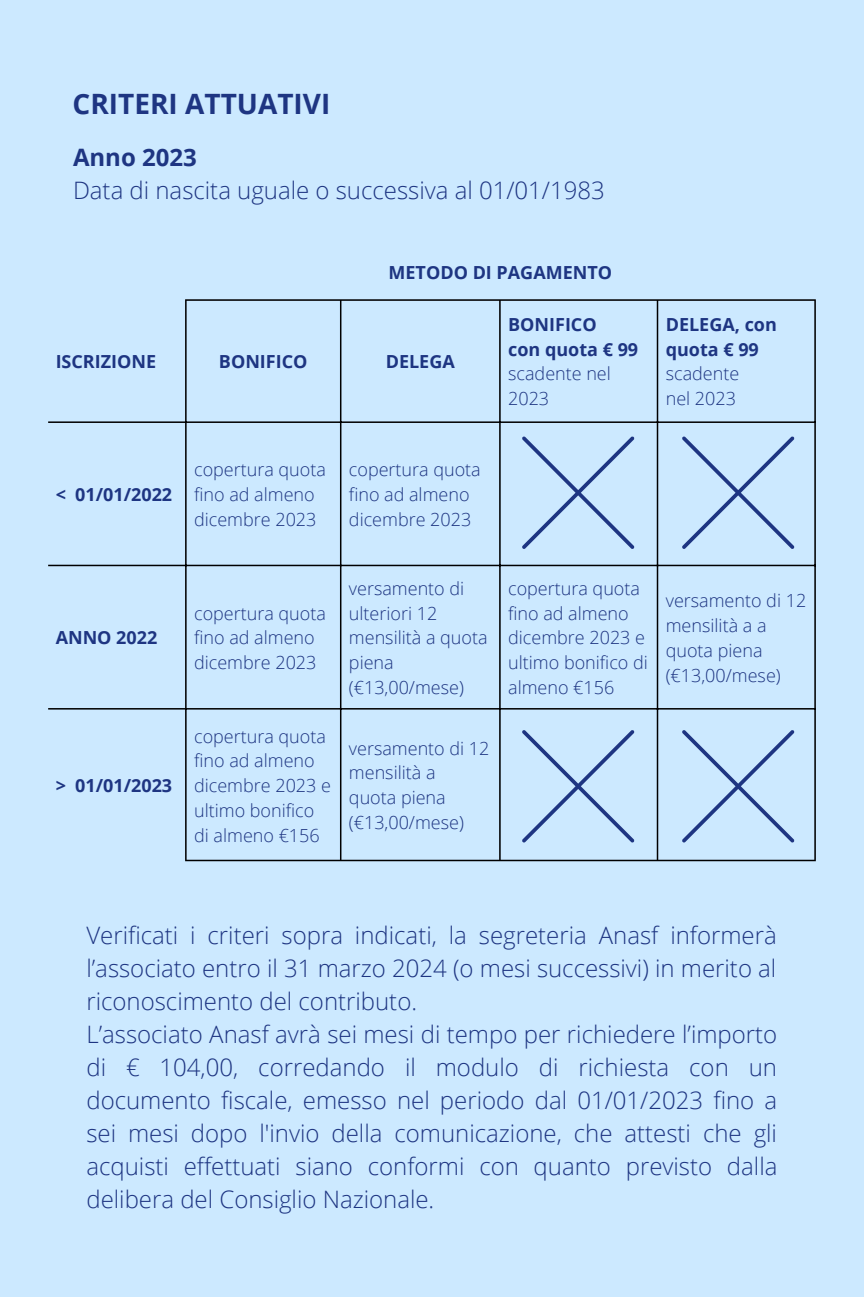
<style>
.page{position:relative;width:864px;height:1297px;background:#fff}
.page>*{position:absolute;margin:0;border:0;box-sizing:border-box;transform-origin:0 0}
.t1{font:700 28px "Open Sans";color:#1e3582}
.t2{font:300 24px/33px "Open Sans";color:#1e3582}
.t3{font:700 24px "Open Sans";color:#1e3582}
.t4{font:300 18px/24.8px "Open Sans";color:#1e3582}
.t5{font:700 18px/24.8px "Open Sans";color:#1e3582}
</style>
<div class="page">
<div style="left:0;top:0;width:864px;height:1296px;background:#cce9ff"></div>
<hr style="left:185px;top:301px;width:2px;height:558px;background:#000">
<hr style="left:340px;top:301px;width:1px;height:558px;background:#000">
<hr style="left:499px;top:301px;width:2px;height:558px;background:#000">
<hr style="left:657px;top:301px;width:1px;height:558px;background:#000">
<hr style="left:814px;top:301px;width:2px;height:558px;background:#000">
<hr style="left:185px;top:299px;width:631px;height:2px;background:#000">
<hr style="left:48px;top:421px;width:768px;height:2px;background:#000">
<hr style="left:48px;top:564px;width:768px;height:2px;background:#000">
<hr style="left:48px;top:708px;width:768px;height:1px;background:#000">
<hr style="left:185px;top:859px;width:631px;height:2px;background:#000">
<svg style="left:522px;top:730px;width:112px;height:112px"></svg>
<svg style="left:682px;top:730px;width:112px;height:112px"></svg>
<svg style="left:522px;top:436px;width:112px;height:113px"></svg>
<svg style="left:682px;top:436px;width:112px;height:113px"></svg>
<p class="t1" style="left:73px;top:84px;width:259px">CRITERI ATTUATIVI</p>
<p class="t3" style="left:73px;top:140px;width:125px">Anno 2023</p>
<p class="t2" style="left:73px;top:173px;width:533px">Data di nascita uguale o successiva al 01/01/1983</p>
<p class="t5" style="left:389px;top:260px;width:225px">METODO DI PAGAMENTO</p>
<p class="t5" style="left:56px;top:348px;width:102px">ISCRIZIONE</p>
<p class="t5" style="left:219px;top:349px;width:90px">BONIFICO</p>
<p class="t5" style="left:386px;top:349px;width:71px">DELEGA</p>
<p class="t5" style="left:56px;top:481px;width:118px">&lt; 01/01/2022</p>
<p class="t4" style="left:194px;top:456px;width:133px">copertura quota fino ad almeno dicembre 2023</p>
<p class="t4" style="left:349px;top:456px;width:133px">copertura quota fino ad almeno dicembre 2023</p>
<p class="t5" style="left:508px;top:311px;width:132px">BONIFICO<br>con quota € 99</p>
<p class="t4" style="left:508px;top:361px;width:104px">scadente nel<br>2023</p>
<p class="t5" style="left:666px;top:311px;width:113px">DELEGA, con quota € 99</p>
<p class="t4" style="left:666px;top:361px;width:75px">scadente nel 2023</p>
<p class="t5" style="left:56px;top:624px;width:103px">ANNO 2022</p>
<p class="t5" style="left:56px;top:772px;width:118px">&gt; 01/01/2023</p>
<p class="t4" style="left:194px;top:600px;width:133px">copertura quota fino ad almeno dicembre 2023</p>
<p class="t4" style="left:349px;top:575px;width:140px">versamento di ulteriori 12 mensilità a quota piena (€13,00/mese)</p>
<p class="t4" style="left:508px;top:575px;width:141px">copertura quota fino ad almeno dicembre 2023 e ultimo bonifico di almeno €156</p>
<p class="t4" style="left:666px;top:588px;width:142px">versamento di 12 mensilità a a quota piena (€13,00/mese)</p>
<p class="t4" style="left:194px;top:723px;width:138px">copertura quota fino ad almeno dicembre 2023 e ultimo bonifico di almeno €156</p>
<p class="t4" style="left:349px;top:735px;width:142px">versamento di 12 mensilità a<br>quota piena (€13,00/mese)</p>
<p class="t2" style="left:86px;top:918px;width:693px">Verificati i criteri sopra indicati, la segreteria Anasf informerà l’associato entro il 31 marzo 2024 (o mesi successivi) in merito al riconoscimento del contributo.<br>L’associato Anasf avrà sei mesi di tempo per richiedere l’importo di € 104,00, corredando il modulo di richiesta con un documento fiscale, emesso nel periodo dal 01/01/2023 fino a sei mesi dopo l'invio della comunicazione, che attesti che gli acquisti effettuati siano conformi con quanto previsto dalla delibera del Consiglio Nazionale.</p>
</div>
